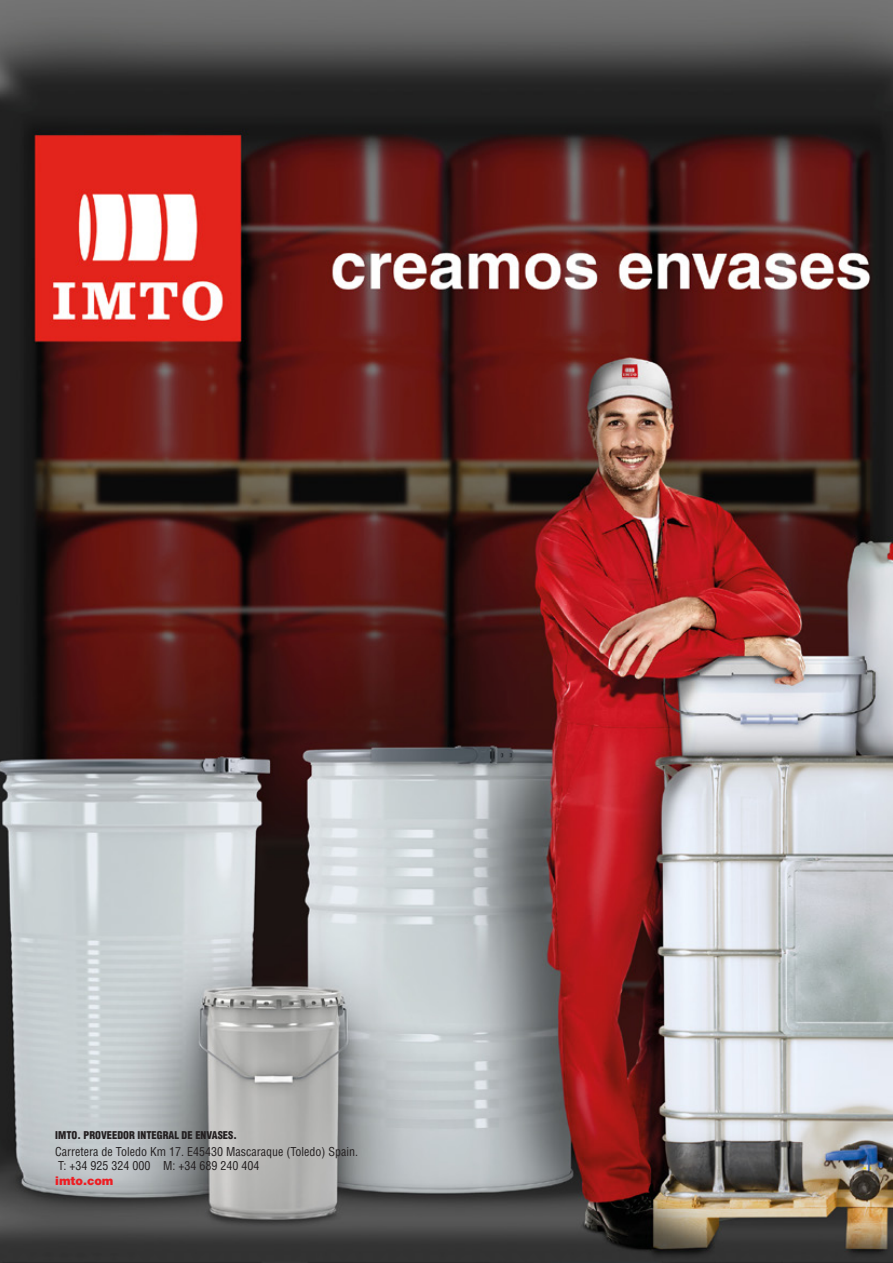
<style>
.page{position:relative;width:893px;height:1263px;background:#fff}
.page>*{position:absolute;margin:0;border:0;box-sizing:border-box;transform-origin:0 0}
.t1{font:condensed 12px/14.4px "Helvetica LT Std";color:#231f20}
.t2{font:900 12px "Helvetica Neue LT Pro";color:#ee1d23}
.t3{font:900 condensed 10.5px "Helvetica LT Std";color:#231f20}
</style>
<div class="page">
<img style="left:0;top:0;width:893px;height:1263px">
<p class="t3" style="left:55px;top:1128px;width:183px">IMTO. PROVEEDOR INTEGRAL DE ENVASES.</p>
<p class="t1" style="left:55px;top:1144px;width:304px">Carretera de Toledo Km 17. E45430 Mascaraque (Toledo) Spain.<br>T: +34 925 324 000 M: +34 689 240 404</p>
<p class="t2" style="left:55px;top:1173px;width:60px">imto.com</p>
</div>
